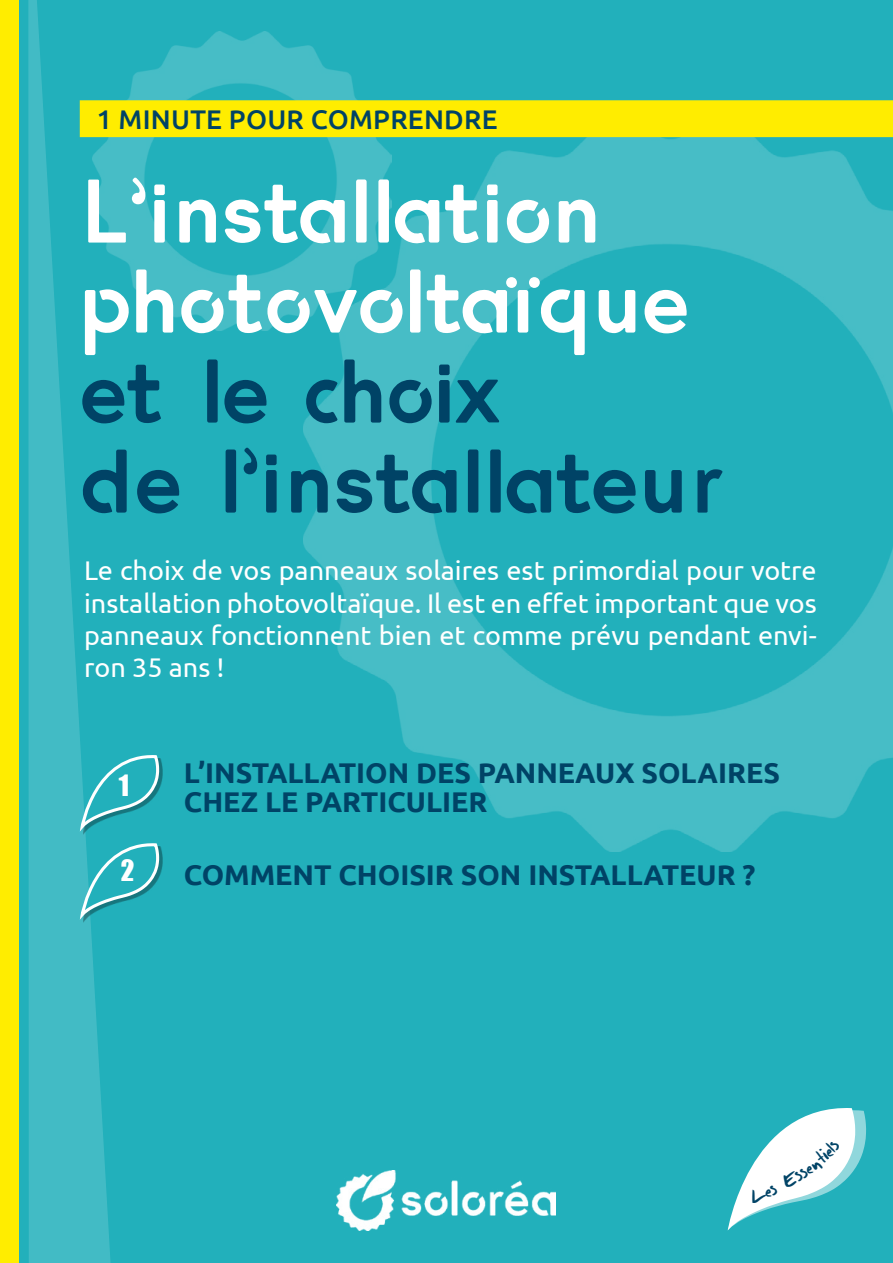
<style>
.page{position:relative;width:893px;height:1263px;background:#22b0bb}
.page>*{position:absolute;margin:0;border:0;box-sizing:border-box;transform-origin:0 0}
.t1{font:90px/90px "Enso";color:#fff}
.t2{font:90px/90px "Enso";color:#004366}
.t3{font:700 28.5px/28.5px "Ubuntu";color:#004366}
.t4{font:27px/32.4px "Ubuntu";color:#fff;text-align:justify}
.t5{font:500 27px "Ubuntu";letter-spacing:.01em;color:#004366}
.t6{font:27px "Impact";color:#fff}
</style>
<div class="page">
<img style="left:111px;top:32px;width:246px;height:299px">
<img style="left:303px;top:137px;width:590px;height:714px">
<div style="left:81px;top:101px;width:811px;height:35px;background:#ffed00"></div>
<div style="left:80px;top:100px;width:813px;height:37px;border:2px solid #ffed00"></div>
<div style="left:0;top:0;width:18px;height:1263px;background:#ffed00"></div>
<svg style="left:28px;top:0;width:83px;height:1263px;fill:#42bbc5"></svg>
<div style="left:83px;top:846px;width:79px;height:77px;background:#000;opacity:.33"></div>
<svg style="left:78px;top:842px;width:83px;height:77px"></svg>
<div style="left:83px;top:758px;width:79px;height:76px;background:#22b0bb"></div>
<svg style="left:78px;top:737px;width:83px;height:94px"></svg>
<img style="left:336px;top:1170px;width:219px;height:60px">
<svg style="left:728px;top:1108px;width:138px;height:122px"></svg>
<p class="t5" style="left:96px;top:103px;width:403px">1 MINUTE POUR COMPRENDRE</p>
<h1 class="t1" style="left:80px;top:166px;width:611px">L’installation photovoltaïque</h1>
<h1 class="t2" style="left:80px;top:346px;width:645px">et le choix<br>de l’installateur</h1>
<p class="t4" style="left:84px;top:553px;width:734px">Le choix de vos panneaux solaires est primordial pour votre installation photovoltaïque. Il est en effet important que vos panneaux fonctionnent bien et comme prévu pendant envi&shy;ron 35 ans !</p>
<p class="t6" style="left:119px;top:764px;width:12px">1</p>
<p class="t3" style="left:184px;top:759px;width:597px">L’INSTALLATION DES PANNEAUX SOLAIRES<br>CHEZ LE PARTICULIER</p>
<p class="t6" style="left:121px;top:850px;width:15px">2</p>
<p class="t3" style="left:184px;top:861px;width:573px">COMMENT CHOISIR SON INSTALLATEUR ?</p>
</div>
